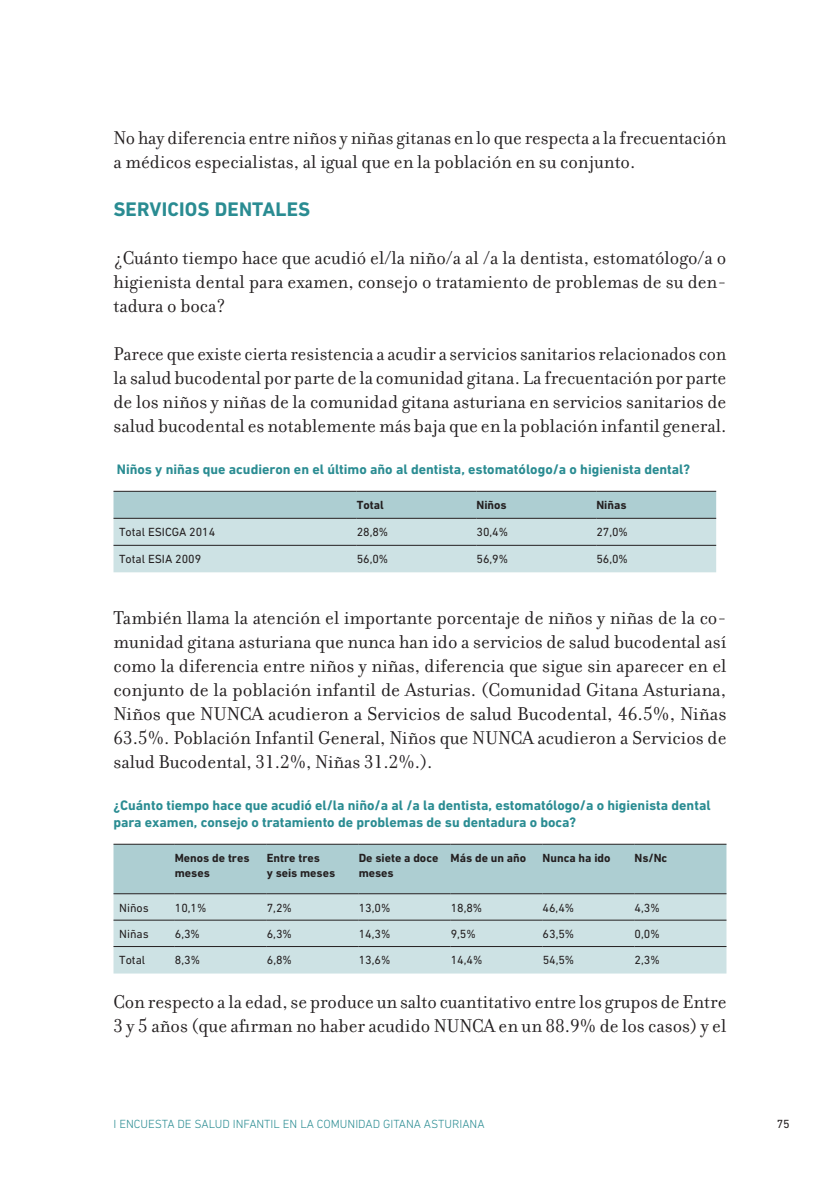
<style>
.page{position:relative;width:840px;height:1191px;background:#fff}
.page>*{position:absolute;margin:0;border:0;box-sizing:border-box;transform-origin:0 0}
.t1{font:20px/24px "Filosofia OT";color:#231f20;text-align:justify}
.t2{font:700 20px "DIN Next W1 G";letter-spacing:.01em;color:#2a8c92}
.t3{font:700 14px/16.8px "DIN Next W1 G";color:#2a8c92}
.t4{font:12px "DIN Next W1 G";color:#231f20}
.t5{font:700 12px/14.4px "DIN Next W1 G";color:#231f20}
.t6{font:300 12px "DIN Next W1 G";color:#2a8c92}
</style>
<div class="page">
<svg style="left:113px;top:492px;width:602px;height:80px;background:#c1dadd"></svg>
<hr style="left:113px;top:491px;width:243px;height:1px;background:#231f20">
<hr style="left:356px;top:491px;width:120px;height:1px;background:#231f20">
<hr style="left:476px;top:491px;width:120px;height:1px;background:#231f20">
<hr style="left:596px;top:491px;width:119px;height:1px;background:#231f20">
<hr style="left:113px;top:518px;width:243px;height:1px;background:#231f20">
<hr style="left:356px;top:518px;width:120px;height:1px;background:#231f20">
<hr style="left:476px;top:518px;width:120px;height:1px;background:#231f20">
<hr style="left:596px;top:518px;width:119px;height:1px;background:#231f20">
<hr style="left:113px;top:545px;width:243px;height:1px;background:#231f20">
<hr style="left:356px;top:545px;width:120px;height:1px;background:#231f20">
<hr style="left:476px;top:545px;width:120px;height:1px;background:#231f20">
<hr style="left:596px;top:545px;width:119px;height:1px;background:#231f20">
<div style="left:113px;top:845px;width:613px;height:48px;background:#adced2"></div>
<div style="left:113px;top:894px;width:613px;height:79px;background:#cde2e4"></div>
<hr style="left:113px;top:844px;width:62px;height:1px;background:#231f20">
<hr style="left:175px;top:844px;width:91px;height:1px;background:#231f20">
<hr style="left:266px;top:844px;width:92px;height:1px;background:#231f20">
<hr style="left:358px;top:844px;width:92px;height:1px;background:#231f20">
<hr style="left:450px;top:844px;width:92px;height:1px;background:#231f20">
<hr style="left:542px;top:844px;width:92px;height:1px;background:#231f20">
<hr style="left:634px;top:844px;width:92px;height:1px;background:#231f20">
<hr style="left:113px;top:893px;width:62px;height:1px;background:#231f20">
<hr style="left:175px;top:893px;width:91px;height:1px;background:#231f20">
<hr style="left:266px;top:893px;width:92px;height:1px;background:#231f20">
<hr style="left:358px;top:893px;width:92px;height:1px;background:#231f20">
<hr style="left:450px;top:893px;width:92px;height:1px;background:#231f20">
<hr style="left:542px;top:893px;width:92px;height:1px;background:#231f20">
<hr style="left:634px;top:893px;width:92px;height:1px;background:#231f20">
<hr style="left:113px;top:919px;width:62px;height:1px;background:#231f20">
<hr style="left:175px;top:919px;width:91px;height:1px;background:#231f20">
<hr style="left:266px;top:919px;width:92px;height:1px;background:#231f20">
<hr style="left:358px;top:919px;width:92px;height:1px;background:#231f20">
<hr style="left:450px;top:919px;width:92px;height:1px;background:#231f20">
<hr style="left:542px;top:919px;width:92px;height:1px;background:#231f20">
<hr style="left:634px;top:919px;width:92px;height:1px;background:#231f20">
<hr style="left:113px;top:946px;width:62px;height:1px;background:#231f20">
<hr style="left:175px;top:946px;width:91px;height:1px;background:#231f20">
<hr style="left:266px;top:946px;width:92px;height:1px;background:#231f20">
<hr style="left:358px;top:946px;width:92px;height:1px;background:#231f20">
<hr style="left:450px;top:946px;width:92px;height:1px;background:#231f20">
<hr style="left:542px;top:946px;width:92px;height:1px;background:#231f20">
<hr style="left:634px;top:946px;width:92px;height:1px;background:#231f20">
<p class="t1" style="left:113px;top:126px;width:614px">No hay diferencia entre niños y niñas gitanas en lo que respecta a la frecuentación a médicos especialistas, al igual que en la población en su conjunto.</p>
<p class="t2" style="left:113px;top:198px;width:198px">SERVICIOS DENTALES</p>
<p class="t1" style="left:113px;top:246px;width:614px">¿Cuánto tiempo hace que acudió el/la niño/a al /a la dentista, estomatólogo/a o higienista dental para examen, consejo o tratamiento de problemas de su den&shy;tadura o boca?</p>
<p class="t1" style="left:113px;top:342px;width:614px">Parece que existe cierta resistencia a acudir a servicios sanitarios relacionados con la salud bucodental por parte de la comunidad gitana. La frecuentación por parte de los niños y niñas de la comunidad gitana asturiana en servicios sanitarios de salud bucodental es notablemente más baja que en la población infantil general.</p>
<p class="t3" style="left:117px;top:461px;width:574px">Niños y niñas que acudieron en el último año al dentista, estomatólogo/a o higienista dental?</p>
<p class="t5" style="left:356px;top:498px;width:28px">Total</p>
<p class="t5" style="left:476px;top:498px;width:32px">Niños</p>
<p class="t5" style="left:596px;top:498px;width:32px">Niñas</p>
<p class="t4" style="left:119px;top:525px;width:97px">Total ESICGA 2014</p>
<p class="t4" style="left:356px;top:525px;width:33px">28,8%</p>
<p class="t4" style="left:476px;top:525px;width:33px">30,4%</p>
<p class="t4" style="left:596px;top:525px;width:33px">27,0%</p>
<p class="t4" style="left:119px;top:552px;width:83px">Total ESIA 2009</p>
<p class="t4" style="left:356px;top:552px;width:33px">56,0%</p>
<p class="t4" style="left:476px;top:552px;width:33px">56,9%</p>
<p class="t4" style="left:596px;top:552px;width:33px">56,0%</p>
<p class="t1" style="left:113px;top:606px;width:614px">También llama la atención el importante porcentaje de niños y niñas de la co&shy;munidad gitana asturiana que nunca han ido a servicios de salud bucodental así como la diferencia entre niños y niñas, diferencia que sigue sin aparecer en el conjunto de la población infantil de Asturias. (Comunidad Gitana Asturiana, Niños que NUNCA acudieron a Servicios de salud Bucodental, 46.5%, Niñas 63.5%. Población Infantil General, Niños que NUNCA acudieron a Servicios de salud Bucodental, 31.2%, Niñas 31.2%.).</p>
<p class="t3" style="left:113px;top:797px;width:598px">¿Cuánto tiempo hace que acudió el/la niño/a al /a la dentista, estomatólogo/a o higienista dental para examen, consejo o tratamiento de problemas de su dentadura o boca?</p>
<p class="t5" style="left:175px;top:850px;width:76px">Menos de tres meses</p>
<p class="t5" style="left:266px;top:850px;width:70px">Entre tres<br>y seis meses</p>
<p class="t5" style="left:358px;top:850px;width:81px">De siete a doce meses</p>
<p class="t5" style="left:450px;top:850px;width:77px">Más de un año</p>
<p class="t5" style="left:542px;top:850px;width:69px">Nunca ha ido</p>
<p class="t5" style="left:634px;top:850px;width:34px">Ns/Nc</p>
<p class="t4" style="left:119px;top:900px;width:31px">Niños</p>
<p class="t4" style="left:175px;top:900px;width:33px">10,1%</p>
<p class="t4" style="left:266px;top:900px;width:27px">7,2%</p>
<p class="t4" style="left:358px;top:900px;width:33px">13,0%</p>
<p class="t4" style="left:450px;top:900px;width:33px">18,8%</p>
<p class="t4" style="left:542px;top:900px;width:33px">46,4%</p>
<p class="t4" style="left:634px;top:900px;width:27px">4,3%</p>
<p class="t4" style="left:119px;top:927px;width:31px">Niñas</p>
<p class="t4" style="left:175px;top:927px;width:27px">6,3%</p>
<p class="t4" style="left:267px;top:927px;width:27px">6,3%</p>
<p class="t4" style="left:358px;top:927px;width:33px">14,3%</p>
<p class="t4" style="left:450px;top:927px;width:27px">9,5%</p>
<p class="t4" style="left:542px;top:927px;width:33px">63,5%</p>
<p class="t4" style="left:634px;top:927px;width:27px">0,0%</p>
<p class="t4" style="left:119px;top:953px;width:27px">Total</p>
<p class="t4" style="left:175px;top:953px;width:27px">8,3%</p>
<p class="t4" style="left:267px;top:953px;width:27px">6,8%</p>
<p class="t4" style="left:358px;top:953px;width:33px">13,6%</p>
<p class="t4" style="left:450px;top:953px;width:33px">14,4%</p>
<p class="t4" style="left:542px;top:953px;width:33px">54,5%</p>
<p class="t4" style="left:634px;top:953px;width:27px">2,3%</p>
<p class="t1" style="left:113px;top:990px;width:614px">Con respecto a la edad, se produce un salto cuantitativo entre los grupos de Entre<br>3 y 5 años (que afirman no haber acudido NUNCA en un 88.9% de los casos) y el</p>
<p class="t6" style="left:113px;top:1117px;width:372px">I ENCUESTA DE SALUD INFANTIL EN LA COMUNIDAD GITANA ASTURIANA</p>
<p class="t4" style="left:776px;top:1117px;width:15px">75</p>
</div>
